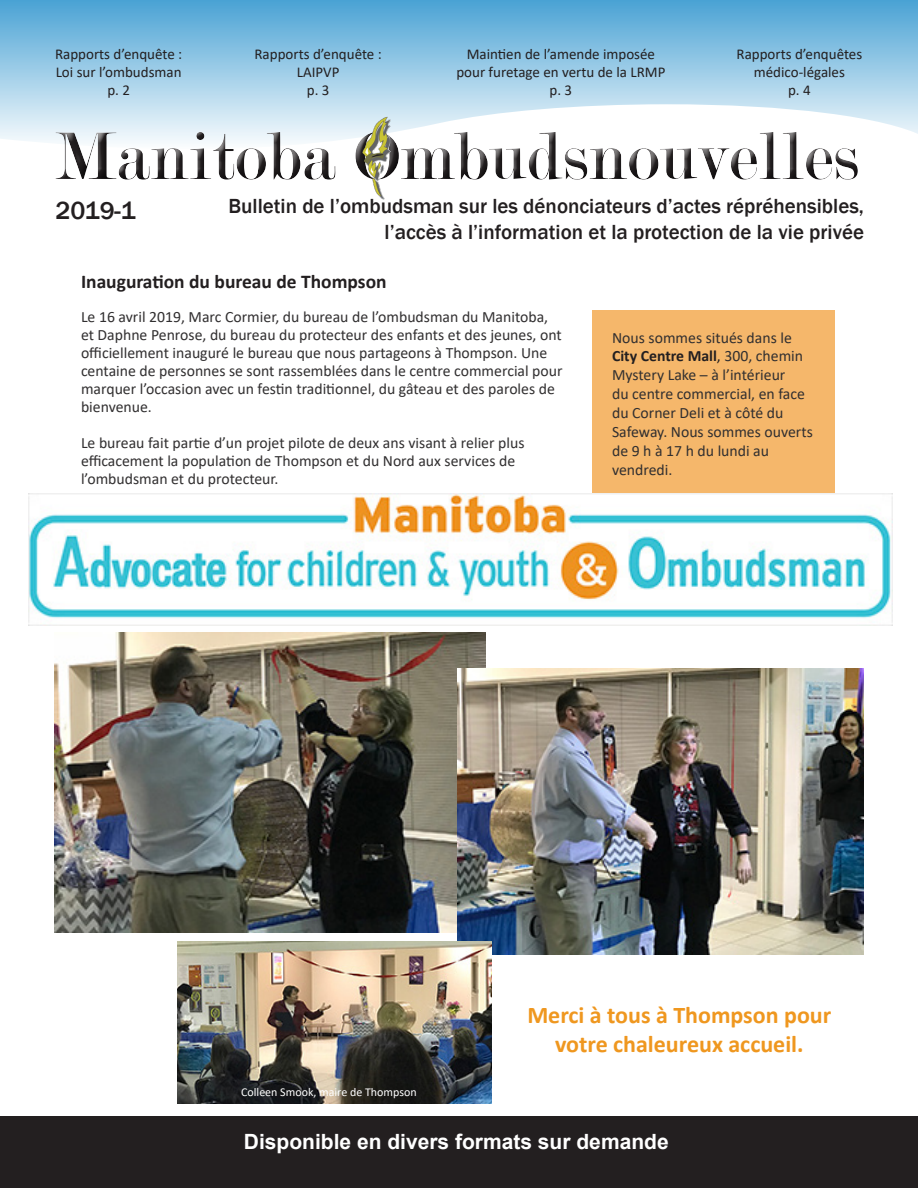
<style>
.page{position:relative;width:918px;height:1188px;background:#fff}
.page>*{position:absolute;margin:0;border:0;box-sizing:border-box;transform-origin:0 0}
.t1{font:500 25.5px "Franklin Gothic";color:#231f20}
.t2{font:700 24px/28.8px "Calibri";color:#ef971f;text-align:center}
.t3{font:500 21px/25.2px "Franklin Gothic";color:#231f20;text-align:right}
.t4{font:700 21px "Arial";color:#fff}
.t5{font:700 19.5px "Calibri";color:#231f20}
.t6{font:15.75px/18.9px "Calibri";color:#312f30}
.t7{font:15px/18px "Calibri";color:#231f20;text-align:center}
.t8{font:12px "Calibri";color:#fff}
.s1{font-weight:700;color:#231f20}
.s2{color:#231f20}
</style>
<div class="page">
<svg style="left:0;top:0;width:918px;height:142px;background:#94c8e5"></svg>
<div style="left:0;top:1117px;width:918px;height:71px;background:#231f20"></div>
<div style="left:45px;top:121px;width:819px;height:64px;background:#fff;opacity:.75"></div>
<div style="left:47px;top:125px;width:822px;height:65px;background:#231f20;opacity:.75"></div>
<img style="left:348px;top:113px;width:60px;height:87px">
<div style="left:592px;top:310px;width:243px;height:186px;background:#f5b76b"></div>
<img style="left:28px;top:493px;width:864px;height:132px">
<img style="left:54px;top:633px;width:432px;height:300px">
<img style="left:458px;top:668px;width:406px;height:287px">
<img style="left:177px;top:941px;width:314px;height:162px">
<p class="t7" style="left:55px;top:44px;width:129px">Rapports d’enquête :</p>
<p class="t7" style="left:56px;top:62px;width:127px">Loi sur l’ombudsman</p>
<p class="t7" style="left:107px;top:80px;width:24px">p. 2</p>
<p class="t1" style="left:56px;top:194px;width:82px">2019-1</p>
<p class="t7" style="left:255px;top:44px;width:129px">Rapports d’enquête :<br>LAIPVP</p>
<p class="t7" style="left:307px;top:80px;width:24px">p. 3</p>
<p class="t7" style="left:456px;top:44px;width:211px">Maintien de l’amende imposée pour furetage en vertu de la LRMP</p>
<p class="t7" style="left:550px;top:80px;width:24px">p. 3</p>
<p class="t7" style="left:737px;top:44px;width:127px">Rapports d’enquêtes médico-légales</p>
<p class="t7" style="left:788px;top:80px;width:24px">p. 4</p>
<p class="t3" style="left:229px;top:194px;width:637px">Bulletin de l’ombudsman sur les dénonciateurs d’actes répréhensibles, l’accès à l’information et la protection de la vie privée</p>
<p class="t5" style="left:81px;top:268px;width:307px">Inauguration du bureau de Thompson</p>
<p class="t6" style="left:81px;top:308px;width:483px;line-height:18px">Le 16 avril 2019, Marc Cormier, du bureau de l’ombudsman du Manitoba, et Daphne Penrose, du bureau du protecteur des enfants et des jeunes, ont officiellement inauguré le bureau que nous partageons à Thompson. Une centaine de personnes se sont rassemblées dans le centre commercial pour marquer l’occasion avec un festin traditionnel, du gâteau et des paroles de bienvenue.</p>
<p class="t6" style="left:81px;top:434px;width:445px;line-height:18px">Le bureau fait partie d’un projet pilote de deux ans visant à relier plus efficacement la population de Thompson et du Nord aux services de l’ombudsman et du protecteur.</p>
<p class="t6" style="left:612px;top:327px;width:202px">Nous sommes situés dans le<br><span class="s1">City Centre Mall</span><span class="s2">,</span> 300, chemin<br>Mystery Lake – à l’intérieur<br>du centre commercial, en face du Corner Deli et à côté du<br>Safeway. Nous sommes ouverts de 9 h à 17 h du lundi au vendredi.</p>
<p class="t8" style="left:241px;top:1084px;width:177px">Colleen Smook, maire de Thompson</p>
<p class="t2" style="left:527px;top:1001px;width:305px">Merci à tous à Thompson pour votre chaleureux accueil.</p>
<p class="t4" style="left:244px;top:1127px;width:426px">Disponible en divers formats sur demande</p>
</div>
